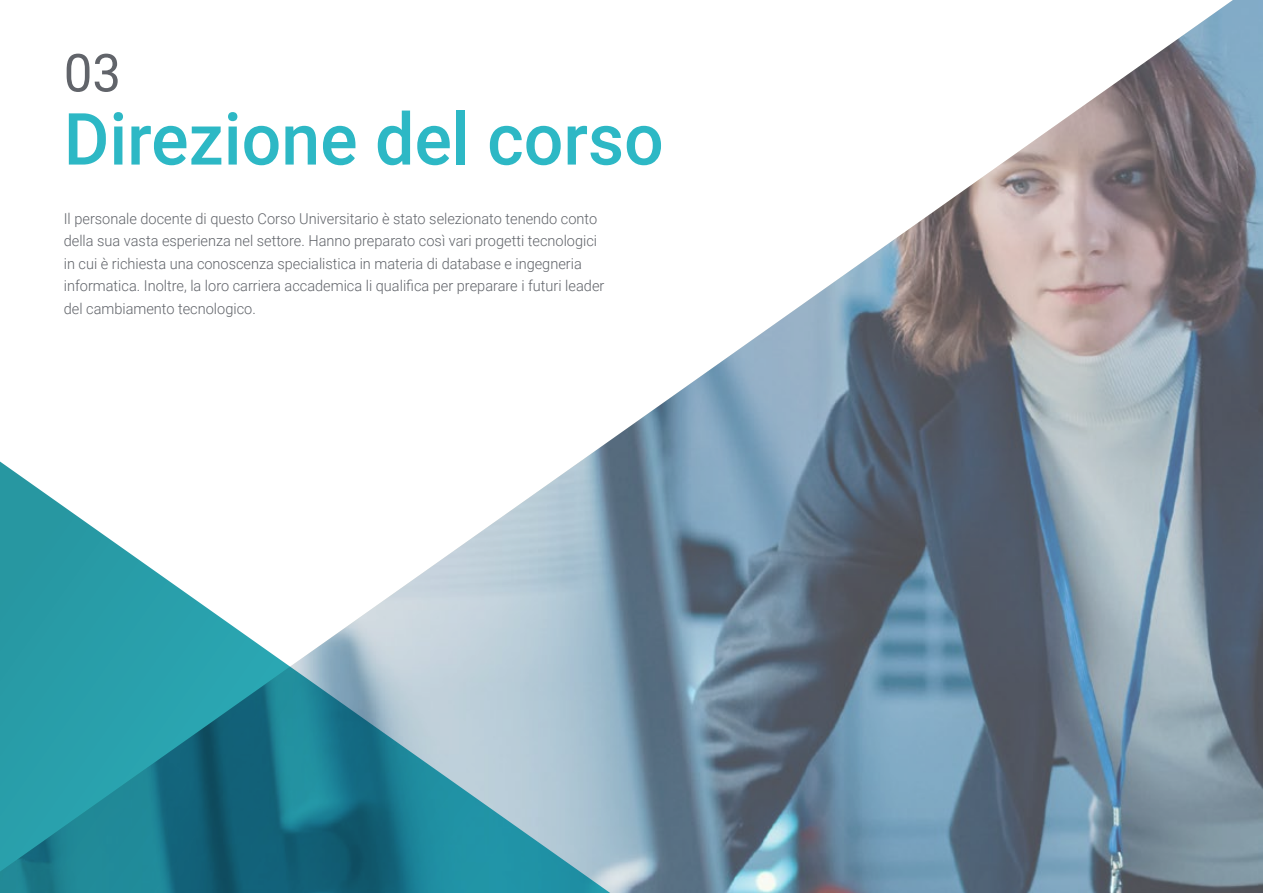
<style>
.page{position:relative;width:1263px;height:893px;background:#fff}
.page>*{position:absolute;margin:0;border:0;box-sizing:border-box;transform-origin:0 0}
.t1{font:500 72px "Roboto";color:#2db8c5}
.t2{font:52.5px "Roboto";color:#61646a}
.t3{font:300 15px/22.5px "Roboto";color:#61646a}
</style>
<div class="page">
<img style="left:602px;top:0;width:661px;height:893px">
<svg style="left:0;top:446px;width:640px;height:447px"></svg>
<h2 class="t2" style="left:64px;top:36px;width:59px">03</h2>
<h1 class="t1" style="left:64px;top:89px;width:601px">Direzione del corso</h1>
<p class="t3" style="left:64px;top:207px;width:542px">Il personale docente di questo Corso Universitario è stato selezionato tenendo conto della sua vasta esperienza nel settore. Hanno preparato così vari progetti tecnologici in cui è richiesta una conoscenza specialistica in materia di database e ingegneria informatica. Inoltre, la loro carriera accademica li qualifica per preparare i futuri leader del cambiamento tecnologico.</p>
</div>
